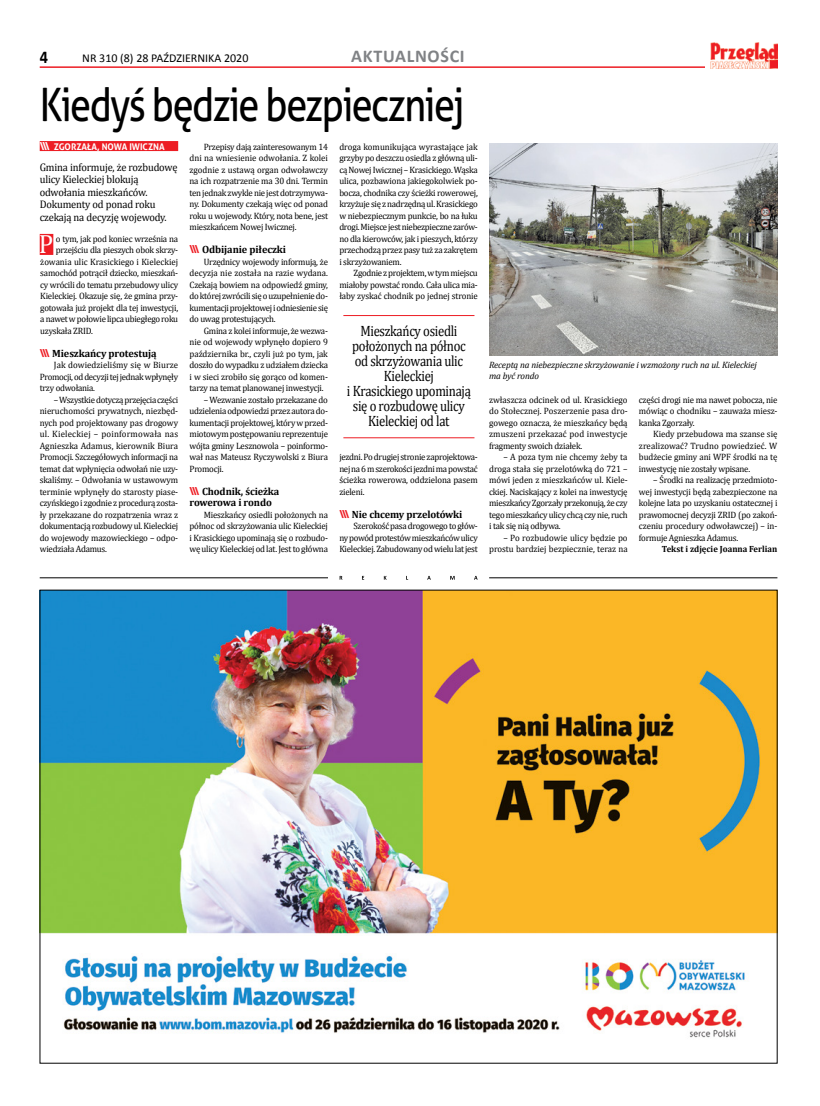
<style>
.page{position:relative;width:820px;height:1106px;background:#fff}
.page>*{position:absolute;margin:0;border:0;box-sizing:border-box;transform-origin:0 0}
.t1{font:46px "Aller";letter-spacing:-.04em;color:#000;scale:.82 1}
.t2{font:26.5px "Cambria";color:#fff;scale:.96 1}
.t3{font:700 18px "Calibri";letter-spacing:.04em;color:#808285}
.t4{font:700 18px "Calibri";color:#000;scale:.9 1}
.t5{font:15px/15px "Cambria";letter-spacing:-.025em;color:#000;text-align:center;scale:.85 1}
.t6{font:12px "Calibri";color:#000}
.t7{font:11px/12.5px "Cambria";letter-spacing:-.015em;color:#000;scale:.95 1}
.t8{font:700 10.5px/11.5px "Cambria";letter-spacing:-.01em;color:#000}
.t9{font:9.2px/11.5px "Cambria";letter-spacing:-.025em;color:#000;text-align:justify;scale:.96 1}
.t10{font:italic 9.2px/11px "Cambria";letter-spacing:-.01em;color:#000}
.t11{font:9.2px/11.5px "Cambria";letter-spacing:-.005em;color:#000;text-align:right;scale:.96 1}
.t12{font:9.2px "Cambria";color:#000;scale:.96 1}
.t13{font:700 9.2px "Aller";color:#fff;scale:.96 1}
.t14{font:700 9px "Cambria";color:#000;scale:.96 1}
.s1{font-size:11px}
.s2{font-family:"Aller";font-size:11px;color:#ed1d24}
</style>
<div class="page">
<hr style="left:40px;top:66px;width:737px;height:2px;background:#ed1d24">
<div style="left:705px;top:42px;width:72px;height:26px;background:#fff"></div>
<img style="left:710px;top:42px;width:67px;height:26px">
<img style="left:42px;top:592px;width:733px;height:446px">
<svg style="left:339px;top:576px;width:138px;height:3px"></svg>
<hr style="left:40px;top:577px;width:288px;height:1px;background:#000">
<hr style="left:489px;top:577px;width:288px;height:1px;background:#000">
<div style="left:40px;top:141px;width:138px;height:10px;background:#ed1d24"></div>
<div style="left:40px;top:234px;width:13px;height:21px;background:#ed1d24"></div>
<img style="left:489px;top:143px;width:288px;height:213px">
<hr style="left:343px;top:315px;width:131px;height:1px;background:#ed1d24">
<hr style="left:343px;top:437px;width:131px;height:1px;background:#ed1d24">
<h3 class="t4" style="left:40px;top:45px;width:11px">4</h3>
<h3 class="t6" style="left:82px;top:51px;width:168px">NR 310 (8) 28 PAŹDZIERNIKA 2020</h3>
<h3 class="t3" style="left:351px;top:45px;width:115px">AKTUALNOŚCI</h3>
<h1 class="t1" style="left:40px;top:77px;width:519px">Kiedyś będzie bezpieczniej</h1>
<p class="t13" style="left:40px;top:141px;width:132px"><span class="s1">\\\</span> ZGORZAŁA, NOWA IWICZNA</p>
<p class="t7" style="left:40px;top:160px;width:146px">Gmina informuje, że rozbudowę ulicy Kieleckiej blokują odwołania mieszkańców.<br>Dokumenty od ponad roku czekają na decyzję wojewody.</p>
<h2 class="t2" style="left:39px;top:228px;width:17px">P</h2>
<p class="t9" style="left:56px;top:233px;width:129px">o tym, jak pod koniec września na</p>
<p class="t9" style="left:56px;top:244px;width:129px">przejściu dla pieszych obok skrzy-</p>
<p class="t12" style="left:40px;top:256px;width:145px">żowania ulic Krasickiego i Kieleckiej</p>
<p class="t9" style="left:40px;top:267px;width:145px">samochód potrącił dziecko, mieszkań-</p>
<p class="t9" style="left:40px;top:279px;width:145px">cy wrócili do tematu przebudowy ulicy</p>
<p class="t9" style="left:40px;top:290px;width:145px">Kieleckiej. Okazuje się, że gmina przy-</p>
<p class="t9" style="left:40px;top:302px;width:145px">gotowała już projekt dla tej inwestycji,</p>
<p class="t9" style="left:40px;top:313px;width:145px">a nawet w połowie lipca ubiegłego roku</p>
<p class="t9" style="left:40px;top:325px;width:56px">uzyskała ZRID.</p>
<p class="t8" style="left:40px;top:347px;width:118px"><span class="s2">\\\</span> Mieszkańcy protestują</p>
<p class="t9" style="left:40px;top:359px;width:146px;text-indent:14px">Jak dowiedzieliśmy się w Biurze Promocji, od decyzji tej jednak wpłynęły trzy odwołania.</p>
<p class="t9" style="left:40px;top:394px;width:146px;text-indent:14px">– Wszystkie dotyczą przejęcia części nieruchomości prywatnych, niezbęd&shy;nych pod projektowany pas drogowy ul. Kieleckiej – poinformowała nas Agnieszka Adamus, kierownik Biura Promocji. Szczegółowych informacji na temat dat wpłynięcia odwołań nie uzy&shy;skaliśmy. – Odwołania w ustawowym terminie wpłynęły do starosty piase&shy;czyńskiego i zgodnie z procedurą zosta&shy;ły przekazane do rozpatrzenia wraz z dokumentacją rozbudowy ul. Kieleckiej do wojewody mazowieckiego – odpo&shy;wiedziała Adamus.</p>
<p class="t9" style="left:189px;top:141px;width:146px;text-indent:14px">Przepisy dają zainteresowanym 14 dni na wniesienie odwołania. Z kolei zgodnie z ustawą organ odwoławczy na ich rozpatrzenie ma 30 dni. Termin ten jednak zwykle nie jest dotrzymywa&shy;ny. Dokumenty czekają więc od ponad roku u wojewody. Który, nota bene, jest mieszkańcem Nowej Iwicznej.</p>
<p class="t8" style="left:189px;top:243px;width:98px"><span class="s2">\\\</span> Odbijanie piłeczki</p>
<p class="t9" style="left:189px;top:256px;width:146px;text-indent:14px">Urzędnicy wojewody informują, że decyzja nie została na razie wydana.<br>Czekają bowiem na odpowiedź gminy, do której zwrócili się o uzupełnienie do&shy;kumentacji projektowej i odniesienie się do uwag protestujących.</p>
<p class="t9" style="left:189px;top:325px;width:146px;text-indent:14px">Gmina z kolei informuje, że wezwa&shy;nie od wojewody wpłynęło dopiero 9 października br., czyli już po tym, jak doszło do wypadku z udziałem dziecka i w sieci zrobiło się gorąco od komen&shy;tarzy na temat planowanej inwestycji.</p>
<p class="t9" style="left:189px;top:394px;width:146px;text-indent:14px">– Wezwanie zostało przekazane do udzielenia odpowiedzi przez autora do&shy;kumentacji projektowej, który w przed&shy;miotowym postępowaniu reprezentuje wójta gminy Lesznowola – poinformo&shy;wał nas Mateusz Ryczywolski z Biura Promocji.</p>
<p class="t8" style="left:189px;top:485px;width:91px"><span class="s2">\\\</span> Chodnik, ścieżka rowerowa i rondo</p>
<p class="t9" style="left:189px;top:509px;width:146px;text-indent:14px">Mieszkańcy osiedli położonych na północ od skrzyżowania ulic Kieleckiej i Krasickiego upominają się o rozbudo&shy;wę ulicy Kieleckiej od lat. Jest to główna</p>
<p class="t9" style="left:339px;top:141px;width:146px">droga komunikująca wyrastające jak grzyby po deszczu osiedla z główną uli&shy;cą Nowej Iwicznej – Krasickiego. Wąska ulica, pozbawiona jakiegokolwiek po&shy;bocza, chodnika czy ścieżki rowerowej, krzyżuje się z nadrzędną ul. Krasickiego w niebezpiecznym punkcie, bo na łuku drogi. Miejsce jest niebezpieczne zarów&shy;no dla kierowców, jak i pieszych, którzy przechodzą przez pasy tuż za zakrętem i skrzyżowaniem.</p>
<p class="t9" style="left:339px;top:267px;width:146px;text-indent:14px">Zgodnie z projektem, w tym miejscu miałoby powstać rondo. Cała ulica mia&shy;łaby zyskać chodnik po jednej stronie</p>
<h3 class="t5" style="left:347px;top:323px;width:147px">Mieszkańcy osiedli położonych na północ od skrzyżowania ulic<br>Kieleckiej<br>i Krasickiego upominają się o rozbudowę ulicy<br>Kieleckiej od lat</h3>
<p class="t9" style="left:339px;top:451px;width:146px">jezdni. Po drugiej stronie zaprojektowa&shy;nej na 6 m szerokości jezdni ma powstać ścieżka rowerowa, oddzielona pasem zieleni.</p>
<p class="t8" style="left:339px;top:508px;width:125px"><span class="s2">\\\</span> Nie chcemy przelotówki</p>
<p class="t9" style="left:339px;top:520px;width:146px;text-indent:14px">Szerokość pasa drogowego to głów&shy;ny powód protestów mieszkańców ulicy Kieleckiej. Zabudowany od wielu lat jest</p>
<p class="t10" style="left:489px;top:359px;width:269px">Receptą na niebezpieczne skrzyżowanie i wzmożony ruch na ul. Kieleckiej ma być rondo</p>
<p class="t9" style="left:489px;top:394px;width:146px">zwłaszcza odcinek od ul. Krasickiego do Stołecznej. Poszerzenie pasa dro&shy;gowego oznacza, że mieszkańcy będą zmuszeni przekazać pod inwestycje fragmenty swoich działek.</p>
<p class="t9" style="left:489px;top:451px;width:146px;text-indent:14px">– A poza tym nie chcemy żeby ta droga stała się przelotówką do 721 – mówi jeden z mieszkańców ul. Kiele&shy;ckiej. Naciskający z kolei na inwestycję mieszkańcy Zgorzały przekonują, że czy tego mieszkańcy ulicy chcą czy nie, ruch i tak się nią odbywa.</p>
<p class="t11" style="left:489px;top:532px;width:146px">– Po rozbudowie ulicy będzie po prostu bardziej bezpiecznie, teraz na</p>
<p class="t9" style="left:638px;top:394px;width:146px">części drogi nie ma nawet pobocza, nie mówiąc o chodniku – zauważa miesz&shy;kanka Zgorzały.</p>
<p class="t9" style="left:638px;top:428px;width:146px;text-indent:14px">Kiedy przebudowa ma szanse się zrealizować? Trudno powiedzieć. W budżecie gminy ani WPF środki na tę inwestycję nie zostały wpisane.</p>
<p class="t9" style="left:638px;top:474px;width:146px;text-indent:14px">– Środki na realizację przedmioto&shy;wej inwestycji będą zabezpieczone na kolejne lata po uzyskaniu ostatecznej i prawomocnej decyzji ZRID (po zakoń&shy;czeniu procedury odwoławczej) – in&shy;formuje Agnieszka Adamus.</p>
<p class="t14" style="left:661px;top:543px;width:122px">Tekst i zdjęcie Joanna Ferlian</p>
</div>
